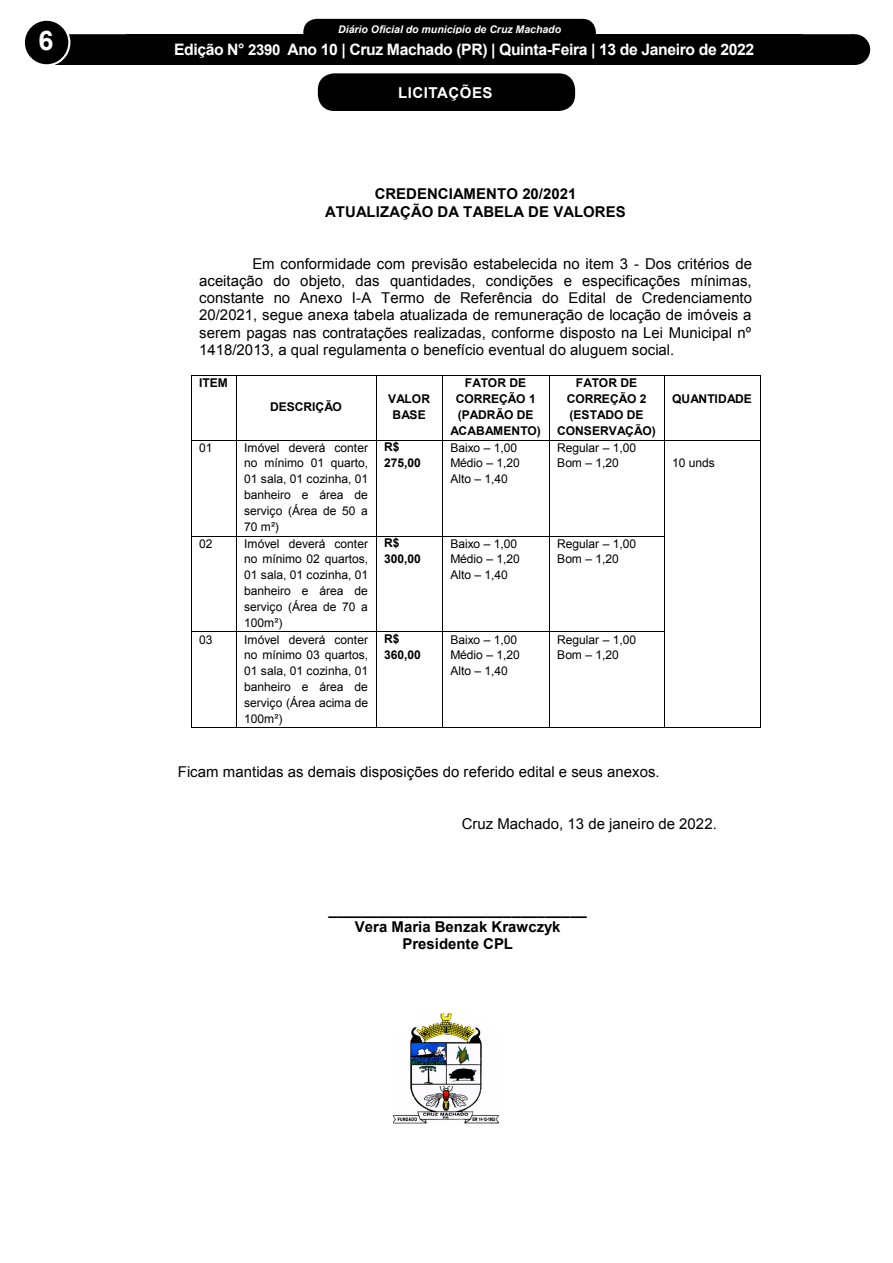
<style>
.page{position:relative;width:893px;height:1263px;background:#fff}
.page>*{position:absolute;margin:0;border:0;box-sizing:border-box;transform-origin:0 0}
.t1{font:700 27px "Arial";color:#fff}
.t2{font:700 15.75px "Arial";letter-spacing:-.025em;color:#fff}
.t3{font:15px/17.2px "Arial";color:#000;text-align:justify}
.t4{font:700 15px/17.2px "Arial";color:#000;text-align:center}
.t5{font:700 15px "Arial";color:#fff}
.t6{font:700 15px "Arial";letter-spacing:.035em;color:#fff}
.t7{font:12px/15.9px "Arial";letter-spacing:-.005em;color:#000}
.t8{font:700 12px/15.9px "Arial";letter-spacing:-.005em;color:#000;text-align:center}
.t9{font:italic 700 10.5px "Arial";color:#fff}
.s1{font-size:15px}
</style>
<div class="page">
<div style="left:305px;top:20px;width:289px;height:28px;background:#000;border-radius:12px"></div>
<div style="left:303px;top:19px;width:293px;height:31px;border:3px solid #000;border-radius:12px"></div>
<div style="left:39px;top:34px;width:815px;height:31px;background:#000"></div>
<div style="left:24px;top:20px;width:45px;height:45px;background:#000;border-radius:50%"></div>
<div style="left:23px;top:19px;width:47px;height:47px;border:2px solid #fff;border-radius:50%"></div>
<div style="left:840px;top:35px;width:29px;height:29px;background:#000;border-radius:50%"></div>
<div style="left:839px;top:34px;width:31px;height:31px;border:2px solid #000;border-radius:50%"></div>
<hr style="left:191px;top:375px;width:45px;height:1px;background:#000">
<hr style="left:236px;top:375px;width:140px;height:1px;background:#000">
<hr style="left:376px;top:375px;width:66px;height:1px;background:#000">
<hr style="left:443px;top:375px;width:106px;height:1px;background:#000">
<hr style="left:549px;top:375px;width:115px;height:1px;background:#000">
<hr style="left:664px;top:375px;width:96px;height:1px;background:#000">
<hr style="left:191px;top:376px;width:1px;height:64px;background:#000">
<hr style="left:236px;top:376px;width:1px;height:64px;background:#000">
<hr style="left:376px;top:376px;width:1px;height:64px;background:#000">
<hr style="left:442px;top:376px;width:1px;height:64px;background:#000">
<hr style="left:549px;top:376px;width:1px;height:64px;background:#000">
<hr style="left:664px;top:376px;width:1px;height:64px;background:#000">
<hr style="left:760px;top:376px;width:1px;height:64px;background:#000">
<hr style="left:191px;top:440px;width:45px;height:1px;background:#000">
<hr style="left:236px;top:440px;width:140px;height:1px;background:#000">
<hr style="left:376px;top:440px;width:66px;height:1px;background:#000">
<hr style="left:443px;top:440px;width:106px;height:1px;background:#000">
<hr style="left:549px;top:440px;width:115px;height:1px;background:#000">
<hr style="left:664px;top:440px;width:96px;height:1px;background:#000">
<hr style="left:191px;top:440px;width:1px;height:96px;background:#000">
<hr style="left:236px;top:440px;width:1px;height:96px;background:#000">
<hr style="left:376px;top:440px;width:1px;height:96px;background:#000">
<hr style="left:442px;top:440px;width:1px;height:96px;background:#000">
<hr style="left:549px;top:440px;width:1px;height:96px;background:#000">
<hr style="left:664px;top:440px;width:1px;height:96px;background:#000">
<hr style="left:760px;top:440px;width:1px;height:96px;background:#000">
<hr style="left:191px;top:536px;width:45px;height:1px;background:#000">
<hr style="left:236px;top:536px;width:140px;height:1px;background:#000">
<hr style="left:376px;top:536px;width:66px;height:1px;background:#000">
<hr style="left:443px;top:536px;width:106px;height:1px;background:#000">
<hr style="left:549px;top:536px;width:115px;height:1px;background:#000">
<hr style="left:191px;top:536px;width:1px;height:96px;background:#000">
<hr style="left:236px;top:536px;width:1px;height:96px;background:#000">
<hr style="left:376px;top:536px;width:1px;height:96px;background:#000">
<hr style="left:442px;top:536px;width:1px;height:96px;background:#000">
<hr style="left:549px;top:536px;width:1px;height:96px;background:#000">
<hr style="left:664px;top:536px;width:1px;height:96px;background:#000">
<hr style="left:760px;top:536px;width:1px;height:96px;background:#000">
<hr style="left:191px;top:632px;width:45px;height:1px;background:#000">
<hr style="left:236px;top:632px;width:140px;height:1px;background:#000">
<hr style="left:376px;top:632px;width:66px;height:1px;background:#000">
<hr style="left:443px;top:632px;width:106px;height:1px;background:#000">
<hr style="left:549px;top:632px;width:115px;height:1px;background:#000">
<hr style="left:191px;top:632px;width:1px;height:96px;background:#000">
<hr style="left:191px;top:728px;width:45px;height:1px;background:#000">
<hr style="left:236px;top:632px;width:1px;height:96px;background:#000">
<hr style="left:236px;top:728px;width:140px;height:1px;background:#000">
<hr style="left:376px;top:632px;width:1px;height:96px;background:#000">
<hr style="left:376px;top:728px;width:66px;height:1px;background:#000">
<hr style="left:442px;top:632px;width:1px;height:96px;background:#000">
<hr style="left:443px;top:728px;width:106px;height:1px;background:#000">
<hr style="left:549px;top:632px;width:1px;height:96px;background:#000">
<hr style="left:549px;top:728px;width:115px;height:1px;background:#000">
<hr style="left:664px;top:632px;width:1px;height:96px;background:#000">
<hr style="left:664px;top:728px;width:96px;height:1px;background:#000">
<hr style="left:760px;top:632px;width:1px;height:96px;background:#000">
<div style="left:318px;top:73px;width:257px;height:38px;background:#000;border-radius:16px"></div>
<img style="left:393px;top:1012px;width:106px;height:111px">
<h1 class="t1" style="left:38px;top:21px;width:17px">6</h1>
<p class="t9" style="left:338px;top:22px;width:224px">Diário Oficial do município de Cruz Machado</p>
<p class="t2" style="left:174px;top:39px;width:582px">Edição N° <span class="s1">2390</span> Ano 10 | Cruz Machado (PR) | Quinta-Feira | 13 de Janeiro de 2022</p>
<p class="t5" style="left:205px;top:40px;width:491px">Edição 1145 - Cruz Machado (PR) - Terça-Feira - 3 de Janeiro de 2017</p>
<p class="t6" style="left:398px;top:82px;width:96px">LICITAÇÕES</p>
<p class="t4" style="left:325px;top:186px;width:302px">CREDENCIAMENTO 20/2021<br>ATUALIZAÇÃO DA TABELA DE VALORES</p>
<p class="t3" style="left:199px;top:254px;width:554px;text-indent:53px">Em conformidade com previsão estabelecida no item 3 - Dos critérios de aceitação do objeto, das quantidades, condições e especificações mínimas, constante no Anexo I-A Termo de Referência do Edital de Credenciamento 20/2021, segue anexa tabela atualizada de remuneração de locação de imóveis a serem pagas nas contratações realizadas, conforme disposto na Lei Municipal nº 1418/2013, a qual regulamenta o benefício eventual do aluguem social.</p>
<p class="t8" style="left:199px;top:375px;width:30px">ITEM</p>
<p class="t8" style="left:270px;top:399px;width:73px">DESCRIÇÃO</p>
<p class="t8" style="left:388px;top:391px;width:43px">VALOR<br>BASE</p>
<p class="t8" style="left:450px;top:375px;width:92px">FATOR DE<br>CORREÇÃO 1 (PADRÃO DE<br>ACABAMENTO)</p>
<p class="t8" style="left:557px;top:375px;width:100px">FATOR DE<br>CORREÇÃO 2 (ESTADO DE<br>CONSERVAÇÃO)</p>
<p class="t8" style="left:672px;top:391px;width:81px">QUANTIDADE</p>
<p class="t7" style="left:199px;top:439px;width:15px">01</p>
<p class="t7" style="left:244px;top:439px;width:125px;text-align:justify">Imóvel deverá conter no mínimo 01 quarto, 01 sala, 01 cozinha, 01 banheiro e área de serviço (Área de 50 a 70 m²)</p>
<p class="t8" style="left:384px;top:439px;width:38px;text-align:left">R$<br>275,00</p>
<p class="t7" style="left:450px;top:439px;width:71px">Baixo – 1,00<br>Médio – 1,20<br>Alto – 1,40</p>
<p class="t7" style="left:557px;top:439px;width:80px">Regular – 1,00<br>Bom – 1,20</p>
<p class="t7" style="left:199px;top:535px;width:15px">02</p>
<p class="t7" style="left:244px;top:535px;width:125px;text-align:justify">Imóvel deverá conter no mínimo 02 quartos, 01 sala, 01 cozinha, 01 banheiro e área de serviço (Área de 70 a 100m²)</p>
<p class="t8" style="left:384px;top:535px;width:38px;text-align:left">R$<br>300,00</p>
<p class="t7" style="left:450px;top:535px;width:71px">Baixo – 1,00<br>Médio – 1,20<br>Alto – 1,40</p>
<p class="t7" style="left:557px;top:535px;width:80px">Regular – 1,00<br>Bom – 1,20</p>
<p class="t7" style="left:199px;top:631px;width:15px">03</p>
<p class="t7" style="left:244px;top:631px;width:125px;text-align:justify">Imóvel deverá conter no mínimo 03 quartos, 01 sala, 01 cozinha, 01 banheiro e área de serviço (Área acima de 100m²)</p>
<p class="t8" style="left:384px;top:631px;width:38px;text-align:left">R$<br>360,00</p>
<p class="t7" style="left:450px;top:631px;width:71px">Baixo – 1,00<br>Médio – 1,20<br>Alto – 1,40</p>
<p class="t7" style="left:557px;top:631px;width:80px">Regular – 1,00<br>Bom – 1,20</p>
<p class="t7" style="left:672px;top:455px;width:44px">10 unds</p>
<p class="t3" style="left:178px;top:763px;width:483px">Ficam mantidas as demais disposições do referido edital e seus anexos.</p>
<p class="t3" style="left:462px;top:815px;width:257px">Cruz Machado, 13 de janeiro de 2022.</p>
<p class="t4" style="left:329px;top:901px;width:260px">_______________________________<br>Vera Maria Benzak Krawczyk<br>Presidente CPL</p>
</div>
